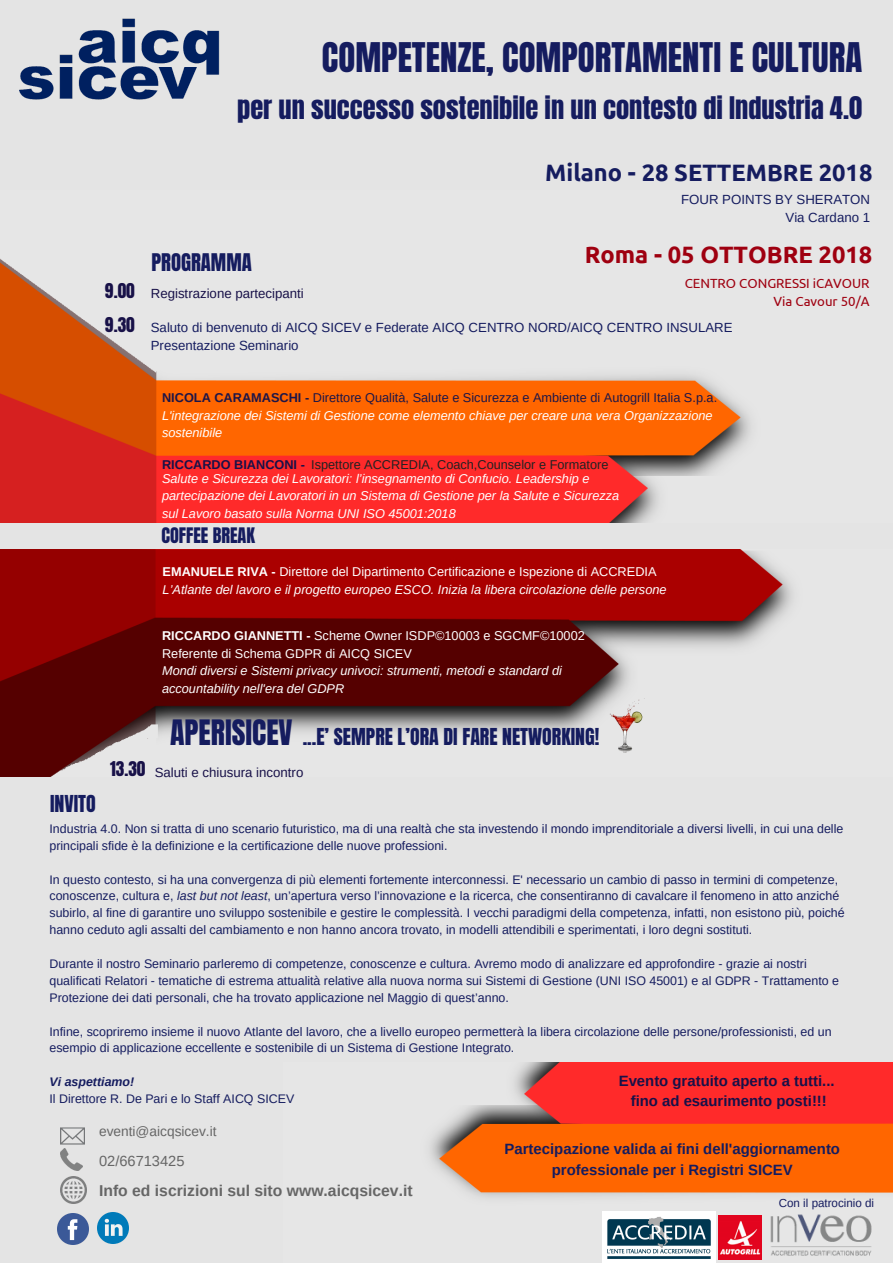
<style>
.page{position:relative;width:893px;height:1263px;background:#e4e4e4}
.page>*{position:absolute;margin:0;border:0;box-sizing:border-box;transform-origin:0 0}
.t1{font:34.72px "Anton";color:#151c5f}
.t2{font:29.78px "Anton";color:#151c5f}
.t3{font:26.47px "Anton";color:#151c5f}
.t4{font:700 23.7px "Ubuntu";color:#151c5f}
.t5{font:700 23.7px "Ubuntu";color:#9f0010}
.t6{font:20.7px "Anton";color:#151c5f}
.t7{font:19.88px "Anton";color:#151c5f}
.t8{font:18.23px "Anton";color:#151c5f}
.t9{font:17.33px/34.3px "Anton";color:#181148}
.t10{font:700 15.75px "Arimo";color:#666}
.t11{font:700 14.92px/20.9px "Arimo";color:#151c5f;text-align:center}
.t12{font:700 14.92px/20.9px "Arimo";color:#181148;text-align:center}
.t13{font:14.62px "Arimo";color:#666}
.t14{font:13.73px "Arimo";color:#666}
.t15{font:13.27px/18px "Arimo";color:#151c5f;text-align:right}
.t16{font:13.27px "Arimo";color:#181148}
.t17{font:13.27px/18px "Ubuntu";color:#9f0010;text-align:right}
.t18{font:italic 12.75px/17.5px "Arimo";color:#fff}
.t19{font:12.75px/17.5px "Arimo";color:#fff}
.t20{font:12.75px "Arimo";color:#222}
.t21{font:700 12.75px "Arimo";color:#181148}
.t22{font:12.45px/16.9px "Arimo";color:#151c5f}
.t23{font:italic 700 12.45px "Arimo";color:#151c5f}
.t24{font:11.55px "Arimo";color:#151c5f}
.s1{font-weight:700;font-style:normal;color:#1c1548}
.s2{font-style:normal;color:#1c1548}
.s3{font-weight:700;font-style:normal}
.s4{font-style:normal}
.s5{font-weight:700}
.s6{font-style:italic}
</style>
<div class="page">
<img style="left:0;top:259px;width:750px;height:263px">
<img style="left:20px;top:18px;width:200px;height:82px">
<img style="left:431px;top:1062px;width:462px;height:201px">
<img style="left:60px;top:1127px;width:25px;height:18px">
<img style="left:60px;top:1149px;width:22px;height:21px">
<img style="left:60px;top:1177px;width:27px;height:26px">
<img style="left:57px;top:1213px;width:32px;height:32px">
<img style="left:97px;top:1212px;width:32px;height:32px">
<img style="left:0;top:550px;width:792px;height:226px">
<img style="left:762px;top:1212px;width:119px;height:50px">
<img style="left:718px;top:1216px;width:43px;height:43px">
<img style="left:602px;top:1212px;width:113px;height:51px">
<img style="left:595px;top:696px;width:61px;height:60px">
<h1 class="t1" style="left:322px;top:33px;width:542px">COMPETENZE, COMPORTAMENTI E CULTURA</h1>
<h3 class="t3" style="left:237px;top:89px;width:627px">per un successo sostenibile in un contesto di Industria 4.0</h3>
<h3 class="t9" style="left:105px;top:274px;width:31px">9.00<br>9.30</h3>
<h3 class="t6" style="left:151px;top:248px;width:102px">PROGRAMMA</h3>
<p class="t16" style="left:151px;top:286px;width:155px">Registrazione partecipanti</p>
<h3 class="t4" style="left:545px;top:159px;width:329px">Milano - 28 SETTEMBRE 2018</h3>
<p class="t15" style="left:681px;top:191px;width:190px">FOUR POINTS BY SHERATON<br>Via Cardano 1</p>
<h3 class="t5" style="left:585px;top:241px;width:289px">Roma - 05 OTTOBRE 2018</h3>
<p class="t17" style="left:685px;top:274px;width:186px">CENTRO CONGRESSI iCAVOUR<br>Via Cavour 50/A</p>
<p class="t15" style="left:151px;top:318px;width:583px;text-align:left">Saluto di benvenuto di AICQ SICEV e Federate AICQ CENTRO NORD/AICQ CENTRO INSULARE<br>Presentazione Seminario</p>
<p class="t18" style="left:162px;top:389px;width:557px"><span class="s1">NICOLA CARAMASCHI -</span> <span class="s2">Direttore Qualità, Salute e Sicurezza e Ambiente di Autogrill Italia S.p.a.<br></span>L'integrazione dei Sistemi di Gestione come elemento chiave per creare una vera Organizzazione sostenibile</p>
<p class="t18" style="left:162px;top:470px;width:459px">Salute e Sicurezza dei Lavoratori: l’insegnamento di Confucio. Leadership e partecipazione dei Lavoratori in un Sistema di Gestione per la Salute e Sicurezza sul Lavoro basato sulla Norma UNI ISO 45001:2018</p>
<p class="t20" style="left:311px;top:457px;width:299px">Ispettore ACCREDIA, Coach,Counselor e Formatore</p>
<p class="t21" style="left:162px;top:457px;width:144px">RICCARDO BIANCONI -</p>
<h3 class="t8" style="left:162px;top:522px;width:95px">COFFEE BREAK</h3>
<p class="t18" style="left:163px;top:563px;width:505px"><span class="s3">EMANUELE RIVA -</span> <span class="s4">Direttore del Dipartimento Certificazione e Ispezione di ACCREDIA<br></span>L’Atlante del lavoro e il progetto europeo ESCO. Inizia la libera circolazione delle persone</p>
<p class="t19" style="left:162px;top:627px;width:424px"><span class="s5">RICCARDO GIANNETTI -</span> Scheme Owner ISDP©10003 e SGCMF©10002<br>Referente di Schema GDPR di AICQ SICEV</p>
<p class="t18" style="left:162px;top:662px;width:401px">Mondi diversi e Sistemi privacy univoci: strumenti, metodi e standard di accountability nell'era del GDPR</p>
<h2 class="t2" style="left:170px;top:711px;width:124px">APERISICEV</h2>
<h3 class="t7" style="left:303px;top:722px;width:298px">...E’ SEMPRE L’ORA DI FARE NETWORKING!</h3>
<h3 class="t7" style="left:50px;top:789px;width:47px">INVITO</h3>
<h3 class="t9" style="left:110px;top:751px;width:37px">13.30</h3>
<p class="t16" style="left:155px;top:765px;width:150px">Saluti e chiusura incontro</p>
<p class="t22" style="left:50px;top:820px;width:795px">Industria 4.0. Non si tratta di uno scenario futuristico, ma di una realtà che sta investendo il mondo imprenditoriale a diversi livelli, in cui una delle principali sfide è la definizione e la certificazione delle nuove professioni.</p>
<p class="t22" style="left:50px;top:871px;width:797px">In questo contesto, si ha una convergenza di più elementi fortemente interconnessi. E' necessario un cambio di passo in termini di competenze, conoscenze, cultura e, <span class="s6">last but not least</span>, un’apertura verso l’innovazione e la ricerca, che consentiranno di cavalcare il fenomeno in atto anziché subirlo, al fine di garantire uno sviluppo sostenibile e gestire le complessità. I vecchi paradigmi della competenza, infatti, non esistono più, poiché hanno ceduto agli assalti del cambiamento e non hanno ancora trovato, in modelli attendibili e sperimentati, i loro degni sostituti.</p>
<p class="t22" style="left:50px;top:955px;width:791px">Durante il nostro Seminario parleremo di competenze, conoscenze e cultura. Avremo modo di analizzare ed approfondire - grazie ai nostri qualificati Relatori - tematiche di estrema attualità relative alla nuova norma sui Sistemi di Gestione (UNI ISO 45001) e al GDPR - Trattamento e<br>Protezione dei dati personali, che ha trovato applicazione nel Maggio di quest’anno.</p>
<p class="t22" style="left:50px;top:1023px;width:784px">Infine, scopriremo insieme il nuovo Atlante del lavoro, che a livello europeo permetterà la libera circolazione delle persone/professionisti, ed un esempio di applicazione eccellente e sostenibile di un Sistema di Gestione Integrato.</p>
<p class="t23" style="left:50px;top:1075px;width:86px">Vi aspettiamo!</p>
<p class="t22" style="left:50px;top:1090px;width:246px">Il Direttore R. De Pari e lo Staff AICQ SICEV</p>
<p class="t12" style="left:619px;top:1070px;width:217px">Evento gratuito aperto a tutti... fino ad esaurimento posti!!!</p>
<p class="t11" style="left:505px;top:1138px;width:337px">Partecipazione valida ai fini dell'aggiornamento professionale per i Registri SICEV</p>
<p class="t14" style="left:99px;top:1124px;width:119px">eventi@aicqsicev.it</p>
<p class="t13" style="left:99px;top:1153px;width:87px">02/66713425</p>
<p class="t10" style="left:99px;top:1182px;width:315px">Info ed iscrizioni sul sito www.aicqsicev.it</p>
<p class="t24" style="left:779px;top:1197px;width:97px">Con il patrocinio di</p>
</div>
